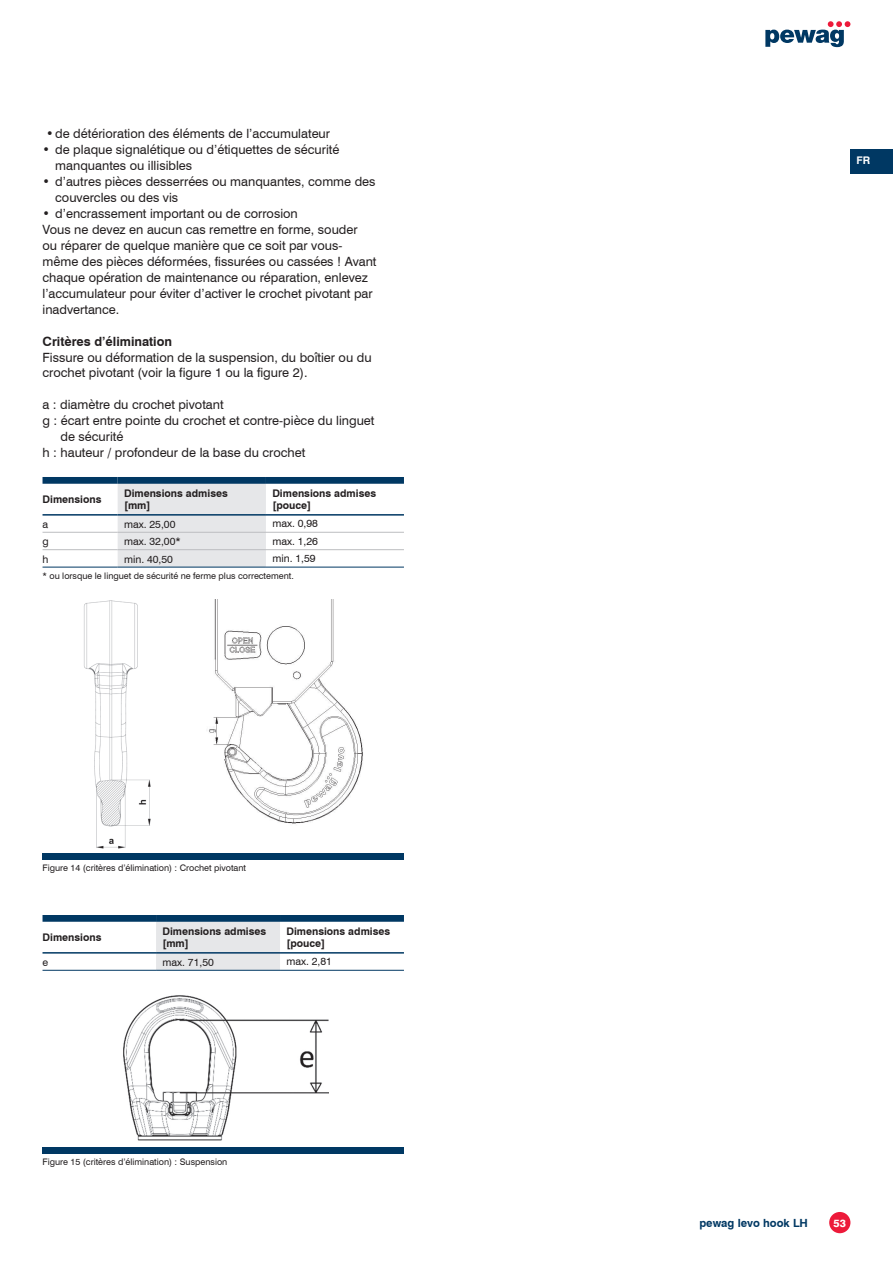
<style>
.page{position:relative;width:893px;height:1263px;background:#fff}
.page>*{position:absolute;margin:0;border:0;box-sizing:border-box;transform-origin:0 0}
.t1{font:12.75px/15.9px "Swiss 721 BT";color:#231f20}
.t2{font:700 12.75px "Swiss 721 BT";color:#231f20}
.t3{font:700 11.25px "Swiss 721 BT";color:#003863}
.t4{font:700 10.5px/12px "Swiss 721 BT";color:#231f20}
.t5{font:10.5px "Swiss 721 BT";color:#231f20}
.t6{font:800 10.5px "Swiss 721 BT";color:#fff}
.t7{font:700 10.5px "Swiss 721 BT";color:#fff}
.t8{font:9px "Swiss 721 BT";color:#231f20}
</style>
<div class="page">
<div style="left:829px;top:1212px;width:21px;height:21px;background:#ed1a3a;border-radius:50%"></div>
<svg style="left:765px;top:21px;width:85px;height:26px"></svg>
<div style="left:850px;top:149px;width:43px;height:25px;background:#003863"></div>
<img style="left:84px;top:600px;width:67px;height:249px">
<img style="left:209px;top:599px;width:154px;height:225px">
<div style="left:43px;top:853px;width:361px;height:7px;background:#003863"></div>
<div style="left:118px;top:484px;width:148px;height:83px;background:#e6e7e9"></div>
<hr style="left:43px;top:567px;width:75px;height:1px;background:#003863">
<hr style="left:118px;top:567px;width:148px;height:1px;background:#003863">
<hr style="left:266px;top:567px;width:138px;height:1px;background:#003863">
<div style="left:43px;top:477px;width:75px;height:7px;background:#003863"></div>
<div style="left:118px;top:477px;width:148px;height:7px;background:#003863"></div>
<div style="left:266px;top:477px;width:138px;height:7px;background:#003863"></div>
<hr style="left:43px;top:514px;width:75px;height:2px;background:#003863">
<hr style="left:118px;top:514px;width:148px;height:2px;background:#003863">
<hr style="left:266px;top:514px;width:138px;height:2px;background:#003863">
<hr style="left:43px;top:532px;width:75px;height:1px;background:#bcbdc0">
<hr style="left:118px;top:532px;width:148px;height:1px;background:#bcbdc0">
<hr style="left:266px;top:532px;width:138px;height:1px;background:#bcbdc0">
<hr style="left:43px;top:549px;width:75px;height:1px;background:#bcbdc0">
<hr style="left:118px;top:549px;width:148px;height:1px;background:#bcbdc0">
<hr style="left:266px;top:549px;width:138px;height:1px;background:#bcbdc0">
<div style="left:156px;top:922px;width:124px;height:48px;background:#e6e7e9"></div>
<div style="left:43px;top:915px;width:113px;height:7px;background:#003863"></div>
<div style="left:156px;top:915px;width:124px;height:7px;background:#003863"></div>
<div style="left:280px;top:915px;width:124px;height:7px;background:#003863"></div>
<hr style="left:43px;top:952px;width:113px;height:1px;background:#003863">
<hr style="left:156px;top:952px;width:124px;height:1px;background:#003863">
<hr style="left:280px;top:952px;width:124px;height:1px;background:#003863">
<hr style="left:43px;top:970px;width:113px;height:1px;background:#003863">
<hr style="left:156px;top:970px;width:124px;height:1px;background:#003863">
<hr style="left:280px;top:970px;width:124px;height:1px;background:#003863">
<img style="left:123px;top:995px;width:205px;height:146px">
<div style="left:43px;top:1147px;width:361px;height:6px;background:#003863"></div>
<p class="t1" style="left:46px;top:126px;width:286px">•de détérioration des éléments de l’accumulateur</p>
<p class="t1" style="left:55px;top:142px;width:286px;text-indent:-13px">• de plaque signalétique ou d’étiquettes de sécurité manquantes ou illisibles</p>
<p class="t1" style="left:55px;top:173px;width:322px;text-indent:-13px">• d’autres pièces desserrées ou manquantes, comme des couvercles ou des vis</p>
<p class="t1" style="left:43px;top:205px;width:336px">• d’encrassement important ou de corrosion<br>Vous ne devez en aucun cas remettre en forme, souder<br>ou réparer de quelque manière que ce soit par vous&shy;même des pièces déformées, fissurées ou cassées ! Avant chaque opération de maintenance ou réparation, enlevez l’accumulateur pour éviter d’activer le crochet pivotant par inadvertance.</p>
<p class="t2" style="left:43px;top:333px;width:131px">Critères d’élimination</p>
<p class="t1" style="left:43px;top:349px;width:331px">Fissure ou déformation de la suspension, du boîtier ou du crochet pivotant (voir la figure 1 ou la figure 2).</p>
<p class="t1" style="left:43px;top:397px;width:183px">a : diamètre du crochet pivotant</p>
<p class="t1" style="left:43px;top:413px;width:333px">g : écart entre pointe du crochet et contre-pièce du linguet</p>
<p class="t1" style="left:61px;top:429px;width:64px">de sécurité</p>
<p class="t1" style="left:43px;top:445px;width:264px">h : hauteur / profondeur de la base du crochet</p>
<p class="t4" style="left:43px;top:493px;width:60px">Dimensions</p>
<p class="t4" style="left:124px;top:487px;width:105px">Dimensions admises [mm]</p>
<p class="t4" style="left:272px;top:487px;width:105px">Dimensions admises [pouce]</p>
<p class="t5" style="left:43px;top:518px;width:7px">a</p>
<p class="t5" style="left:124px;top:518px;width:53px">max. 25,00</p>
<p class="t5" style="left:272px;top:517px;width:47px">max. 0,98</p>
<p class="t5" style="left:43px;top:535px;width:8px">g</p>
<p class="t5" style="left:124px;top:535px;width:58px">max. 32,00*</p>
<p class="t5" style="left:272px;top:535px;width:47px">max. 1,26</p>
<p class="t5" style="left:43px;top:552px;width:7px">h</p>
<p class="t5" style="left:124px;top:552px;width:51px">min. 40,50</p>
<p class="t5" style="left:272px;top:552px;width:45px">min. 1,59</p>
<p class="t8" style="left:43px;top:571px;width:253px">* ou lorsque le linguet de sécurité ne ferme plus correctement.</p>
<p class="t8" style="left:43px;top:862px;width:205px">Figure 14 (critères d’élimination) : Crochet pivotant</p>
<p class="t4" style="left:43px;top:931px;width:60px">Dimensions</p>
<p class="t4" style="left:162px;top:925px;width:105px">Dimensions admises [mm]</p>
<p class="t4" style="left:286px;top:925px;width:105px">Dimensions admises [pouce]</p>
<p class="t5" style="left:43px;top:956px;width:7px">e</p>
<p class="t5" style="left:162px;top:956px;width:53px">max. 71,50</p>
<p class="t5" style="left:286px;top:955px;width:47px">max. 2,81</p>
<p class="t8" style="left:43px;top:1156px;width:186px">Figure 15 (critères d’élimination) : Suspension</p>
<p class="t7" style="left:856px;top:154px;width:15px">FR</p>
<p class="t3" style="left:699px;top:1216px;width:110px">pewag levo hook LH</p>
<p class="t6" style="left:834px;top:1216px;width:14px">53</p>
</div>
